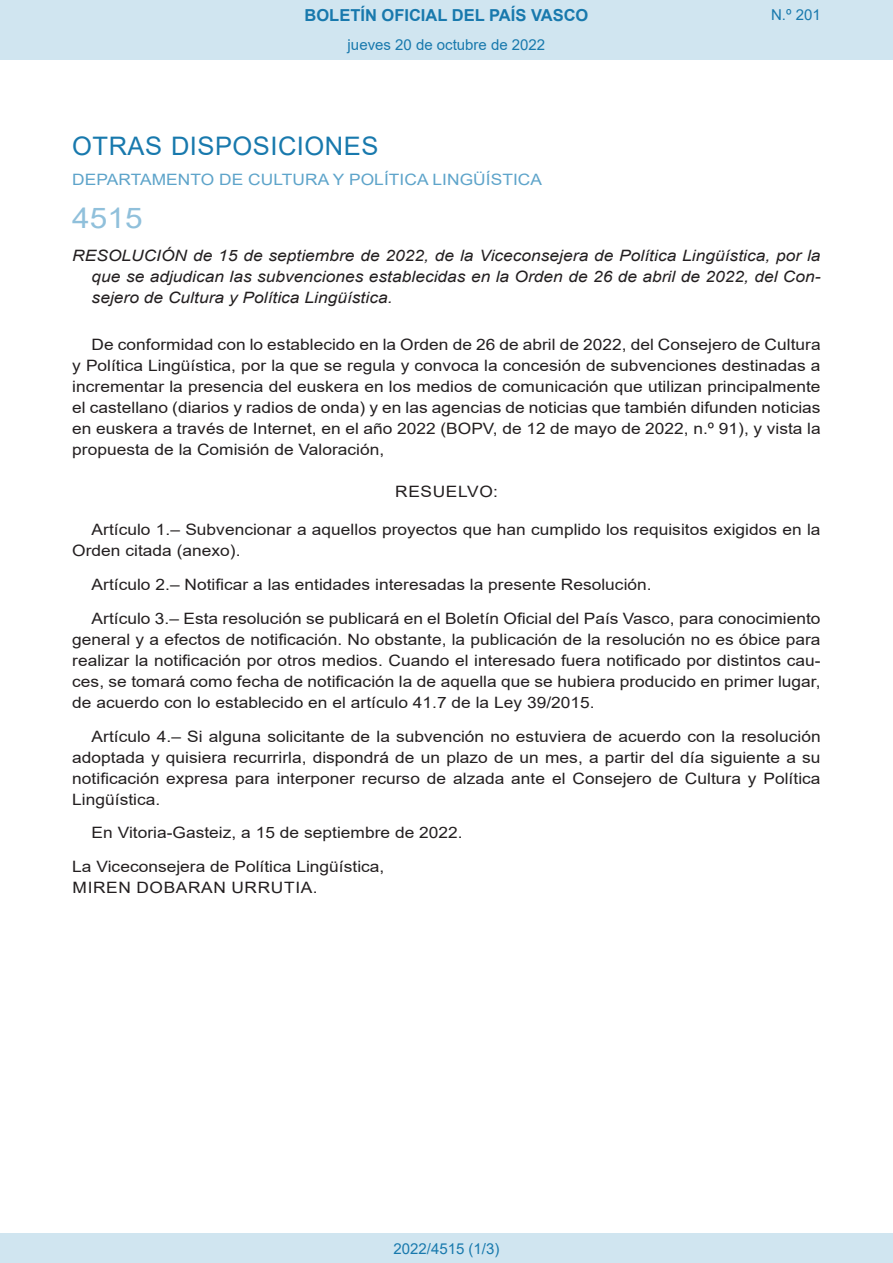
<style>
.page{position:relative;width:893px;height:1263px;background:#fff}
.page>*{position:absolute;margin:0;border:0;box-sizing:border-box;transform-origin:0 0}
.BOPVOrden{font:28.5px "Arial";color:#90c0db;scale:1.11 1}
.BOPVSeccion{font:25.5px "Arial";letter-spacing:.02em;color:#1879ad}
.t1{font:700 16.5px "Arial";color:#1879ad}
.BOPVDetalle{font:15.6px/21px "Arial";color:#231f20;text-align:justify;scale:1.11 1}
.BOPVTitulo{font:italic 15.6px/21px "Arial";color:#231f20;text-align:justify;scale:1.11 1}
.BOPVOrganismo{font:15.6px "Arial";letter-spacing:.005em;color:#5ea4ca;scale:1.11 1}
.BOPVFirmaLugFec{font:15.6px "Arial";color:#231f20;scale:1.11 1}
.BOPVFirmaPuesto{font:15.6px "Arial";color:#231f20;scale:1.11 1}
.BOPVFirmaNombre{font:15.6px "Arial";letter-spacing:.035em;color:#231f20;scale:1.11 1}
.BOPVClave{font:15.6px "Arial";letter-spacing:.035em;color:#231f20;scale:1.11 1}
.Paginacion_Centro{font:15px "Arial";color:#1879ad}
</style>
<div class="page">
<div style="left:0;top:0;width:893px;height:60px;background:#d0e5f0"></div>
<div style="left:0;top:1233px;width:893px;height:30px;background:#d0e5f0"></div>
<p class="t1" style="left:305px;top:3px;width:285px">BOLETÍN OFICIAL DEL PAÍS VASCO</p>
<p class="Paginacion_Centro" style="left:348px;top:35px;width:199px">jueves 20 de octubre de 2022</p>
<p class="Paginacion_Centro" style="left:771px;top:5px;width:51px">N.º 201</p>
<p class="BOPVSeccion" style="left:72px;top:128px;width:308px">OTRAS DISPOSICIONES</p>
<p class="BOPVOrganismo" style="left:72px;top:169px;width:425px">DEPARTAMENTO DE CULTURA Y POLÍTICA LINGÜÍSTICA</p>
<p class="BOPVOrden" style="left:72px;top:198px;width:65px">4515</p>
<p class="BOPVTitulo" style="left:92px;top:246px;width:658px;text-indent:-19px">RESOLUCIÓN de 15 de septiembre de 2022, de la Viceconsejera de Política Lingüística, por la que se adjudican las subvenciones establecidas en la Orden de 26 de abril de 2022, del Con&shy;sejero de Cultura y Política Lingüística.</p>
<p class="BOPVDetalle" style="left:72px;top:334px;width:676px;text-indent:19px">De conformidad con lo establecido en la Orden de 26 de abril de 2022, del Consejero de Cultura y Política Lingüística, por la que se regula y convoca la concesión de subvenciones destinadas a incrementar la presencia del euskera en los medios de comunicación que utilizan principalmente el castellano (diarios y radios de onda) y en las agencias de noticias que también difunden noticias en euskera a través de Internet, en el año 2022 (BOPV, de 12 de mayo de 2022, n.º 91), y vista la propuesta de la Comisión de Valoración,</p>
<p class="BOPVClave" style="left:395px;top:481px;width:94px">RESUELVO:</p>
<p class="BOPVDetalle" style="left:72px;top:519px;width:676px;text-indent:19px">Artículo 1.– Subvencionar a aquellos proyectos que han cumplido los requisitos exigidos en la<br>Orden citada (anexo).</p>
<p class="BOPVDetalle" style="left:92px;top:574px;width:506px">Artículo 2.– Notificar a las entidades interesadas la presente Resolución.</p>
<p class="BOPVDetalle" style="left:72px;top:608px;width:676px;text-indent:19px">Artículo 3.– Esta resolución se publicará en el Boletín Oficial del País Vasco, para conocimiento general y a efectos de notificación. No obstante, la publicación de la resolución no es óbice para realizar la notificación por otros medios. Cuando el interesado fuera notificado por distintos cau&shy;ces, se tomará como fecha de notificación la de aquella que se hubiera producido en primer lugar, de acuerdo con lo establecido en el artículo 41.7 de la Ley 39/2015.</p>
<p class="BOPVDetalle" style="left:72px;top:725px;width:676px;text-indent:19px">Artículo 4.– Si alguna solicitante de la subvención no estuviera de acuerdo con la resolución adoptada y quisiera recurrirla, dispondrá de un plazo de un mes, a partir del día siguiente a su notificación expresa para interponer recurso de alzada ante el Consejero de Cultura y Política Lingüística.</p>
<p class="BOPVFirmaLugFec" style="left:92px;top:822px;width:336px">En Vitoria-Gasteiz, a 15 de septiembre de 2022.</p>
<p class="BOPVFirmaPuesto" style="left:72px;top:856px;width:283px">La Viceconsejera de Política Lingüística,</p>
<p class="BOPVFirmaNombre" style="left:73px;top:877px;width:222px">MIREN DOBARAN URRUTIA.</p>
<p class="Paginacion_Centro" style="left:393px;top:1238px;width:107px">2022/4515 (1/3)</p>
</div>
